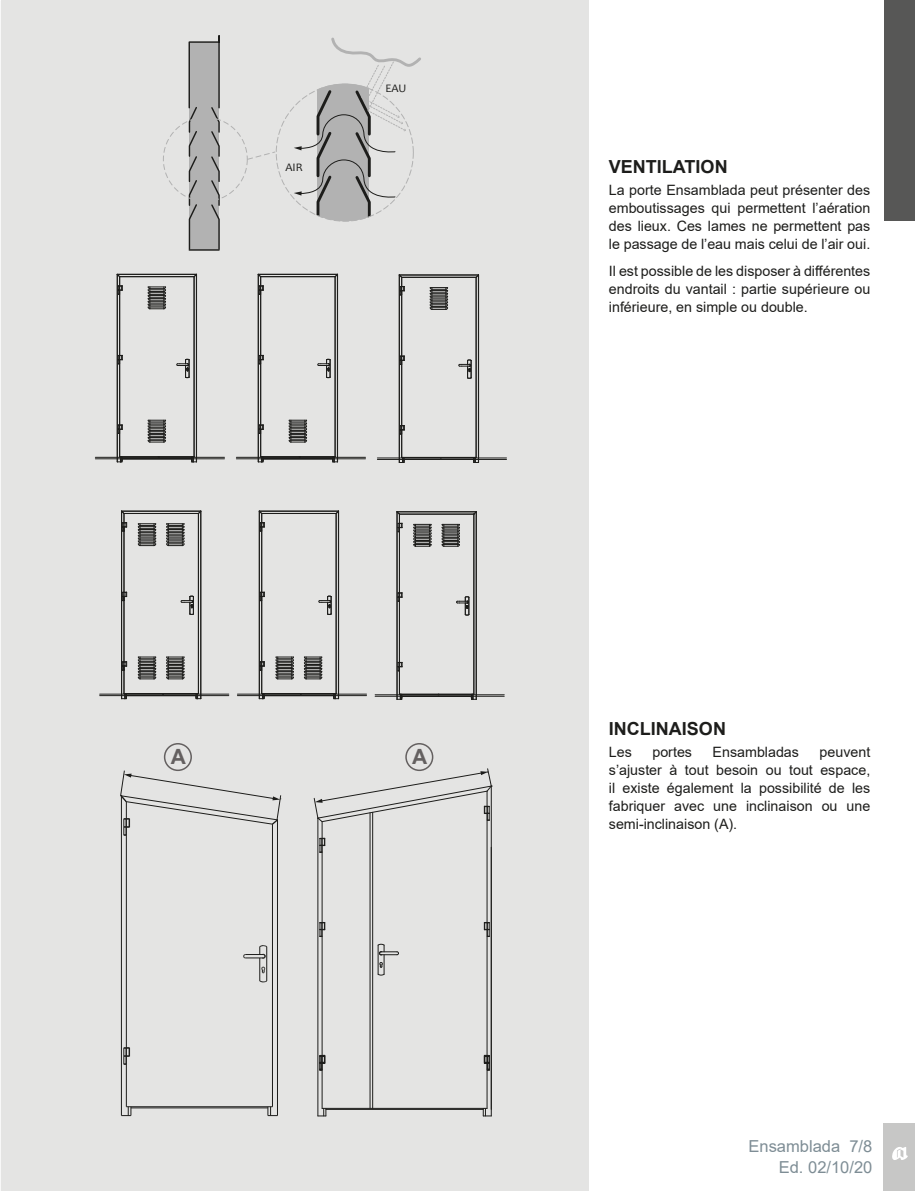
<style>
.page{position:relative;width:915px;height:1191px;background:#fff}
.page>*{position:absolute;margin:0;border:0;box-sizing:border-box;transform-origin:0 0}
.t1{font:700 21px "Arial";color:#646060}
.t2{font:700 18px "Arial";color:#1d1d1b}
.t3{font:16.5px/21px "Arial";color:#7e8d95;text-align:right}
.t4{font:14.25px/18px "Arial";color:#1d1d1b;text-align:justify}
.t5{font:11.55px "Candara";color:#1d1d1b}
</style>
<div class="page">
<div style="left:1px;top:0;width:587px;height:1191px;background:#e4e4e3"></div>
<div style="left:164px;top:743px;width:28px;height:28px;border:2px solid #646060;border-radius:50%"></div>
<div style="left:405px;top:743px;width:28px;height:28px;border:2px solid #646060;border-radius:50%"></div>
<svg style="left:188px;top:35px;width:32px;height:216px;background:#a6a6a5"></svg>
<hr style="left:189px;top:249px;width:30px;height:2px;background:#1d1d1b">
<svg style="left:246px;top:151px;width:30px;height:9px"></svg>
<svg style="left:293px;top:37px;width:128px;height:184px"></svg>
<hr style="left:123px;top:596px;width:1px;height:66px;background:#1d1d1b">
<hr style="left:123px;top:527px;width:1px;height:65px;background:#1d1d1b">
<hr style="left:198px;top:513px;width:1px;height:180px;background:#1d1d1b">
<hr style="left:124px;top:527px;width:1px;height:65px;background:#1d1d1b">
<hr style="left:124px;top:596px;width:1px;height:66px;background:#1d1d1b">
<svg style="left:166px;top:656px;width:19px;height:23px"></svg>
<svg style="left:137px;top:656px;width:19px;height:23px"></svg>
<svg style="left:166px;top:523px;width:19px;height:23px"></svg>
<svg style="left:137px;top:523px;width:19px;height:23px"></svg>
<hr style="left:124px;top:513px;width:74px;height:1px;background:#1d1d1b">
<hr style="left:121px;top:511px;width:1px;height:187px;background:#1d1d1b">
<hr style="left:200px;top:511px;width:1px;height:187px;background:#1d1d1b">
<svg style="left:195px;top:694px;width:7px;height:5px"></svg>
<svg style="left:197px;top:510px;width:5px;height:4px"></svg>
<hr style="left:121px;top:511px;width:80px;height:1px;background:#1d1d1b">
<svg style="left:122px;top:592px;width:5px;height:9px"></svg>
<svg style="left:121px;top:510px;width:6px;height:22px"></svg>
<svg style="left:121px;top:661px;width:6px;height:38px"></svg>
<hr style="left:100px;top:693px;width:129px;height:1px;background:#1d1d1b">
<hr style="left:100px;top:695px;width:129px;height:1px;background:#1d1d1b">
<svg style="left:180px;top:595px;width:14px;height:20px"></svg>
<hr style="left:335px;top:513px;width:1px;height:180px;background:#1d1d1b">
<hr style="left:261px;top:527px;width:1px;height:65px;background:#1d1d1b">
<hr style="left:261px;top:596px;width:1px;height:66px;background:#1d1d1b">
<svg style="left:303px;top:656px;width:19px;height:23px"></svg>
<svg style="left:275px;top:656px;width:19px;height:23px"></svg>
<hr style="left:262px;top:513px;width:74px;height:1px;background:#1d1d1b">
<hr style="left:259px;top:511px;width:1px;height:187px;background:#1d1d1b">
<hr style="left:338px;top:511px;width:1px;height:187px;background:#1d1d1b">
<svg style="left:333px;top:694px;width:6px;height:5px"></svg>
<hr style="left:259px;top:511px;width:79px;height:1px;background:#1d1d1b">
<svg style="left:260px;top:592px;width:5px;height:9px"></svg>
<svg style="left:258px;top:510px;width:7px;height:22px"></svg>
<svg style="left:259px;top:661px;width:6px;height:38px"></svg>
<hr style="left:237px;top:693px;width:129px;height:1px;background:#1d1d1b">
<hr style="left:237px;top:695px;width:129px;height:1px;background:#1d1d1b">
<svg style="left:318px;top:595px;width:14px;height:20px"></svg>
<hr style="left:473px;top:514px;width:1px;height:180px;background:#1d1d1b">
<hr style="left:399px;top:527px;width:1px;height:66px;background:#1d1d1b">
<hr style="left:399px;top:597px;width:1px;height:65px;background:#1d1d1b">
<svg style="left:441px;top:523px;width:19px;height:24px"></svg>
<svg style="left:413px;top:523px;width:19px;height:24px"></svg>
<hr style="left:399px;top:514px;width:74px;height:1px;background:#1d1d1b">
<hr style="left:396px;top:512px;width:1px;height:187px;background:#1d1d1b">
<hr style="left:475px;top:512px;width:1px;height:187px;background:#1d1d1b">
<hr style="left:476px;top:512px;width:1px;height:187px;background:#1d1d1b">
<svg style="left:471px;top:695px;width:6px;height:5px"></svg>
<svg style="left:472px;top:511px;width:5px;height:4px"></svg>
<hr style="left:397px;top:511px;width:79px;height:1px;background:#1d1d1b">
<svg style="left:397px;top:592px;width:5px;height:10px"></svg>
<svg style="left:396px;top:511px;width:6px;height:21px"></svg>
<svg style="left:397px;top:662px;width:5px;height:38px"></svg>
<hr style="left:375px;top:694px;width:129px;height:1px;background:#1d1d1b">
<hr style="left:375px;top:696px;width:129px;height:1px;background:#1d1d1b">
<svg style="left:456px;top:596px;width:14px;height:19px"></svg>
<hr style="left:334px;top:277px;width:1px;height:180px;background:#1d1d1b">
<hr style="left:260px;top:456px;width:75px;height:1px;background:#1d1d1b">
<hr style="left:260px;top:290px;width:1px;height:65px;background:#1d1d1b">
<hr style="left:260px;top:359px;width:1px;height:66px;background:#1d1d1b">
<svg style="left:288px;top:419px;width:19px;height:24px"></svg>
<hr style="left:260px;top:276px;width:75px;height:1px;background:#1d1d1b">
<hr style="left:258px;top:274px;width:1px;height:188px;background:#1d1d1b">
<hr style="left:337px;top:274px;width:1px;height:188px;background:#1d1d1b">
<svg style="left:332px;top:456px;width:5px;height:6px"></svg>
<hr style="left:258px;top:274px;width:79px;height:1px;background:#1d1d1b">
<svg style="left:259px;top:355px;width:5px;height:10px"></svg>
<svg style="left:257px;top:273px;width:7px;height:22px"></svg>
<svg style="left:259px;top:424px;width:5px;height:38px"></svg>
<hr style="left:236px;top:457px;width:129px;height:1px;background:#1d1d1b">
<hr style="left:236px;top:458px;width:129px;height:1px;background:#1d1d1b">
<svg style="left:317px;top:359px;width:14px;height:19px"></svg>
<hr style="left:475px;top:277px;width:1px;height:180px;background:#1d1d1b">
<hr style="left:401px;top:291px;width:1px;height:65px;background:#1d1d1b">
<hr style="left:401px;top:360px;width:1px;height:66px;background:#1d1d1b">
<svg style="left:429px;top:287px;width:19px;height:23px"></svg>
<hr style="left:401px;top:277px;width:75px;height:1px;background:#1d1d1b">
<hr style="left:399px;top:275px;width:1px;height:187px;background:#1d1d1b">
<hr style="left:398px;top:275px;width:1px;height:187px;background:#1d1d1b">
<hr style="left:478px;top:275px;width:1px;height:187px;background:#1d1d1b">
<svg style="left:473px;top:458px;width:6px;height:5px"></svg>
<hr style="left:399px;top:275px;width:79px;height:1px;background:#1d1d1b">
<hr style="left:399px;top:274px;width:79px;height:1px;background:#1d1d1b">
<svg style="left:400px;top:356px;width:5px;height:9px"></svg>
<svg style="left:398px;top:274px;width:7px;height:22px"></svg>
<svg style="left:399px;top:425px;width:6px;height:38px"></svg>
<hr style="left:377px;top:457px;width:129px;height:1px;background:#1d1d1b">
<hr style="left:377px;top:459px;width:129px;height:1px;background:#1d1d1b">
<svg style="left:458px;top:359px;width:14px;height:20px"></svg>
<hr style="left:194px;top:277px;width:1px;height:180px;background:#1d1d1b">
<hr style="left:193px;top:277px;width:1px;height:180px;background:#1d1d1b">
<hr style="left:120px;top:456px;width:74px;height:1px;background:#1d1d1b">
<hr style="left:119px;top:290px;width:1px;height:65px;background:#1d1d1b">
<hr style="left:119px;top:359px;width:1px;height:66px;background:#1d1d1b">
<svg style="left:147px;top:286px;width:19px;height:23px"></svg>
<hr style="left:120px;top:276px;width:74px;height:1px;background:#1d1d1b">
<hr style="left:117px;top:274px;width:1px;height:188px;background:#1d1d1b">
<hr style="left:196px;top:274px;width:1px;height:188px;background:#1d1d1b">
<svg style="left:191px;top:456px;width:5px;height:6px"></svg>
<hr style="left:117px;top:274px;width:79px;height:1px;background:#1d1d1b">
<svg style="left:118px;top:355px;width:5px;height:10px"></svg>
<svg style="left:116px;top:273px;width:7px;height:22px"></svg>
<svg style="left:118px;top:424px;width:5px;height:38px"></svg>
<hr style="left:95px;top:457px;width:129px;height:1px;background:#1d1d1b">
<hr style="left:95px;top:458px;width:129px;height:1px;background:#1d1d1b">
<svg style="left:176px;top:359px;width:14px;height:19px"></svg>
<svg style="left:147px;top:419px;width:19px;height:24px"></svg>
<hr style="left:272px;top:824px;width:1px;height:282px;background:#1d1d1b">
<svg style="left:121px;top:1106px;width:10px;height:10px"></svg>
<svg style="left:267px;top:1106px;width:10px;height:10px"></svg>
<hr style="left:126px;top:801px;width:1px;height:305px;background:#1d1d1b">
<hr style="left:277px;top:820px;width:1px;height:295px;background:#1d1d1b">
<hr style="left:121px;top:796px;width:1px;height:319px;background:#1d1d1b">
<hr style="left:131px;top:1107px;width:137px;height:1px;background:#1d1d1b">
<hr style="left:126px;top:1106px;width:146px;height:1px;background:#1d1d1b">
<svg style="left:123px;top:1047px;width:7px;height:18px"></svg>
<svg style="left:243px;top:945px;width:24px;height:37px"></svg>
<svg style="left:120px;top:770px;width:161px;height:66px"></svg>
<hr style="left:317px;top:818px;width:1px;height:298px;background:#1d1d1b">
<hr style="left:490px;top:786px;width:1px;height:323px;background:#1d1d1b">
<hr style="left:486px;top:791px;width:1px;height:317px;background:#1d1d1b">
<hr style="left:369px;top:812px;width:1px;height:296px;background:#1d1d1b">
<hr style="left:321px;top:821px;width:1px;height:287px;background:#1d1d1b">
<hr style="left:322px;top:1108px;width:162px;height:1px;background:#1d1d1b">
<hr style="left:326px;top:1109px;width:157px;height:1px;background:#1d1d1b">
<svg style="left:318px;top:1108px;width:8px;height:8px"></svg>
<svg style="left:482px;top:1108px;width:9px;height:8px"></svg>
<hr style="left:372px;top:812px;width:1px;height:296px;background:#1d1d1b">
<svg style="left:377px;top:944px;width:22px;height:31px"></svg>
<svg style="left:319px;top:838px;width:6px;height:15px"></svg>
<svg style="left:313px;top:768px;width:179px;height:54px"></svg>
<svg style="left:484px;top:922px;width:5px;height:15px"></svg>
<svg style="left:484px;top:1055px;width:5px;height:16px"></svg>
<svg style="left:319px;top:1055px;width:6px;height:16px"></svg>
<svg style="left:319px;top:922px;width:6px;height:15px"></svg>
<div style="left:883px;top:1122px;width:31px;height:69px;background:#c7c7c6"></div>
<svg style="left:892px;top:1147px;width:15px;height:13px"></svg>
<div style="left:884px;top:0;width:30px;height:220px;background:#575756"></div>
<p class="t5" style="left:285px;top:160px;width:19px">AIR</p>
<p class="t5" style="left:385px;top:81px;width:22px">EAU</p>
<h1 class="t1" style="left:171px;top:741px;width:17px">A</h1>
<h1 class="t1" style="left:412px;top:741px;width:17px">A</h1>
<p class="t2" style="left:608px;top:154px;width:120px">VENTILATION</p>
<p class="t4" style="left:608px;top:181px;width:263px">La porte Ensamblada peut présenter des emboutissages qui permettent l’aération des lieux. Ces lames ne permettent pas le passage de l’eau mais celui de l’air oui.</p>
<p class="t4" style="left:608px;top:262px;width:263px">Il est possible de les disposer à différentes endroits du vantail : partie supérieure ou inférieure, en simple ou double.</p>
<p class="t2" style="left:608px;top:716px;width:118px">INCLINAISON</p>
<p class="t4" style="left:608px;top:743px;width:24px">Les</p>
<p class="t4" style="left:652px;top:743px;width:41px">portes</p>
<p class="t4" style="left:712px;top:743px;width:88px">Ensambladas</p>
<p class="t4" style="left:608px;top:743px;width:263px;text-indent:210px">peuvent s’ajuster à tout besoin ou tout espace, il existe également la possibilité de les fabriquer avec une inclinaison ou une semi-inclinaison (A).</p>
<p class="t3" style="left:748px;top:1135px;width:125px">Ensamblada 7/8<br>Ed. 02/10/20</p>
</div>
